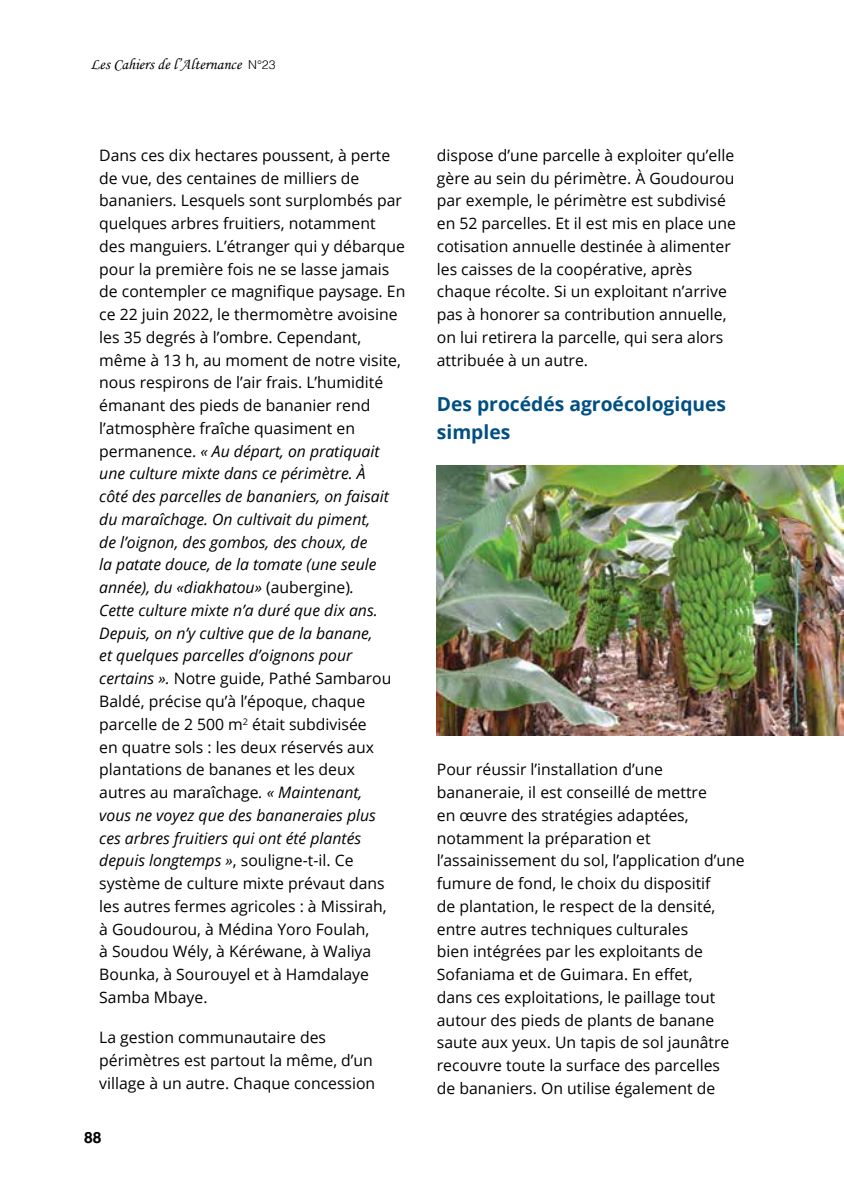
<style>
.page{position:relative;width:844px;height:1191px;background:#fff}
.page>*{position:absolute;margin:0;border:0;box-sizing:border-box;transform-origin:0 0}
.t1{font:700 19.25px/28px "Open Sans";color:#004f83}
.t2{font:15.75px/22.8px "Open Sans";color:#000}
.t3{font:15.75px "Monotype Corsiva";color:#000}
.t4{font:700 15.75px "Helvetica";color:#000}
.s1{font-family:"Helvetica";font-weight:300;font-size:12.25px}
.s2{font-style:italic}
</style>
<div class="page">
<img style="left:437px;top:465px;width:406px;height:270px">
<p class="t3" style="left:90px;top:55px;width:187px">Les Cahiers de l’Alternance <span class="s1">N°23</span></p>
<p class="t2" style="left:99px;top:143px;width:307px">Dans ces dix hectares poussent, à perte de vue, des centaines de milliers de bananiers. Lesquels sont surplombés par quelques arbres fruitiers, notamment des manguiers. L’étranger qui y débarque pour la première fois ne se lasse jamais de contempler ce magnifique paysage. En ce 22 juin 2022, le thermomètre avoisine les 35 degrés à l’ombre. Cependant, même à 13 h, au moment de notre visite, nous respirons de l’air frais. L’humidité émanant des pieds de bananier rend l’atmosphère fraîche quasiment en permanence. <span class="s2">« Au départ, on pratiquait une culture mixte dans ce périmètre. À<br>côté des parcelles de bananiers, on faisait du maraîchage. On cultivait du piment,<br>de l’oignon, des gombos, des choux, de<br>la patate douce, de la tomate (une seule année), du «diakhatou»</span> (aubergine)<span class="s2">.<br>Cette culture mixte n’a duré que dix ans.<br>Depuis, on n’y cultive que de la banane,<br>et quelques parcelles d’oignons pour certains ».</span> Notre guide, Pathé Sambarou Baldé, précise qu’à l’époque, chaque parcelle de 2 500 m<sup>2</sup> était subdivisée<br>en quatre sols : les deux réservés aux plantations de bananes et les deux autres au maraîchage<span class="s2">. « Maintenant,<br>vous ne voyez que des bananeraies plus<br>ces arbres fruitiers qui ont été plantés depuis longtemps »</span>, souligne-t-il. Ce système de culture mixte prévaut dans les autres fermes agricoles : à Missirah,<br>à Goudourou, à Médina Yoro Foulah,<br>à Soudou Wély, à Kéréwane, à Waliya Bounka, à Sourouyel et à Hamdalaye Samba Mbaye.</p>
<p class="t2" style="left:99px;top:1025px;width:277px">La gestion communautaire des périmètres est partout la même, d’un village à un autre. Chaque concession</p>
<p class="t4" style="left:84px;top:1127px;width:19px">88</p>
<p class="t2" style="left:437px;top:143px;width:300px">dispose d’une parcelle à exploiter qu’elle gère au sein du périmètre. À Goudourou par exemple, le périmètre est subdivisé en 52 parcelles. Et il est mis en place une cotisation annuelle destinée à alimenter les caisses de la coopérative, après chaque récolte. Si un exploitant n’arrive pas à honorer sa contribution annuelle, on lui retirera la parcelle, qui sera alors attribuée à un autre.</p>
<p class="t1" style="left:437px;top:390px;width:291px">Des procédés agroécologiques simples</p>
<p class="t2" style="left:437px;top:758px;width:309px">Pour réussir l’installation d’une bananeraie, il est conseillé de mettre<br>en œuvre des stratégies adaptées, notamment la préparation et l’assainissement du sol, l’application d’une fumure de fond, le choix du dispositif<br>de plantation, le respect de la densité, entre autres techniques culturales<br>bien intégrées par les exploitants de Sofaniama et de Guimara. En effet,<br>dans ces exploitations, le paillage tout autour des pieds de plants de banane saute aux yeux. Un tapis de sol jaunâtre recouvre toute la surface des parcelles<br>de bananiers. On utilise également de</p>
</div>
